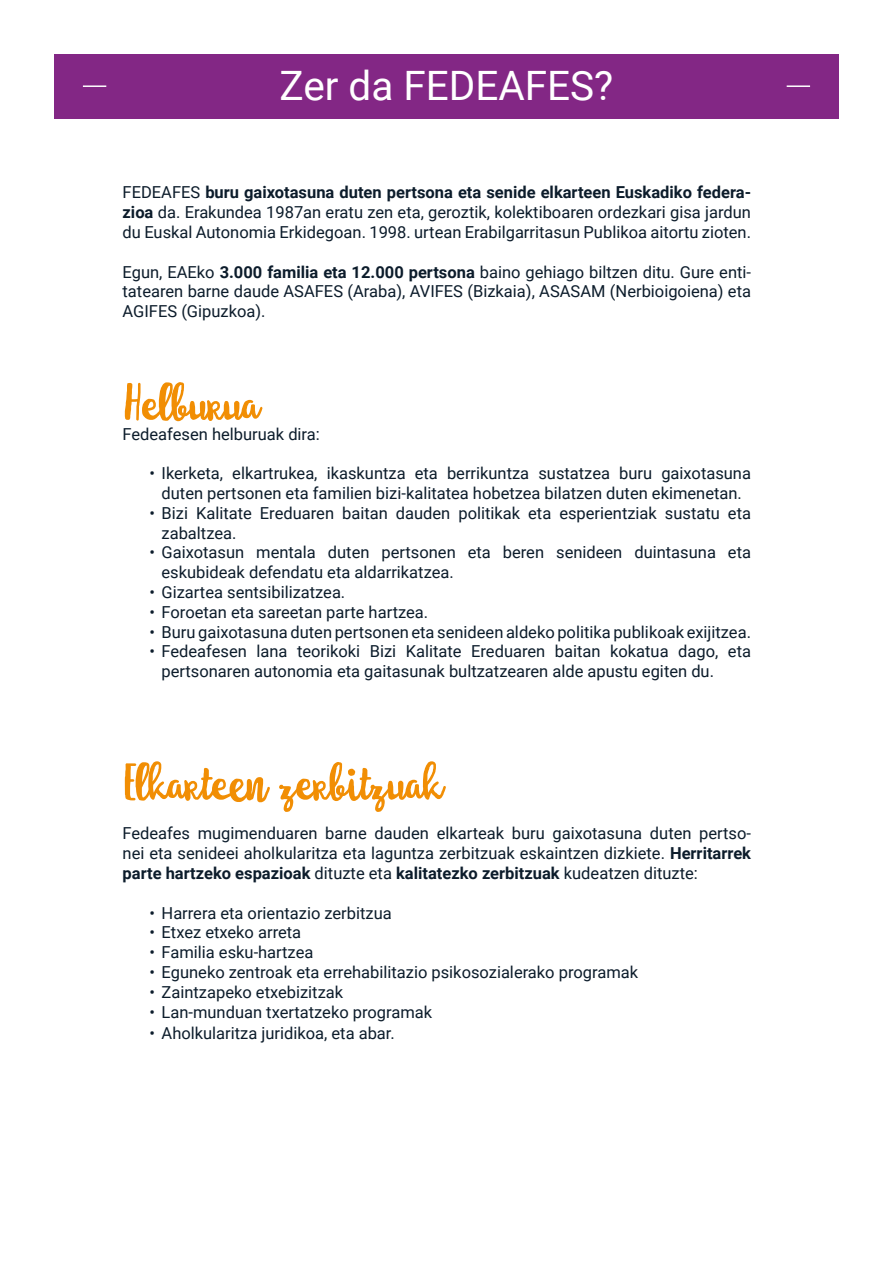
<style>
.page{position:relative;width:893px;height:1263px;background:#fff}
.page>*{position:absolute;margin:0;border:0;box-sizing:border-box;transform-origin:0 0}
.t1{font:52.5px "Molleat";color:#f18e04}
.t2{font:40.5px "Roboto";color:#fff}
.t3{font:16.5px/19.8px "Roboto";color:#0c1c2b;text-align:justify}
.s1{font-weight:700}
</style>
<div class="page">
<div style="left:54px;top:54px;width:785px;height:64px;background:#832785"></div>
<hr style="left:83px;top:85px;width:23px;height:2px;background:#fff">
<hr style="left:787px;top:85px;width:23px;height:2px;background:#fff">
<h2 class="t2" style="left:280px;top:57px;width:335px">Zer da FEDEAFES?</h2>
<p class="t3" style="left:123px;top:182px;width:630px">FEDEAFES <span class="s1">buru gaixotasuna duten pertsona eta senide elkarteen Euskadiko federa&shy;zioa</span> da. Erakundea 1987an eratu zen eta, geroztik, kolektiboaren ordezkari gisa jardun du Euskal Autonomia Erkidegoan. 1998. urtean Erabilgarritasun Publikoa aitortu zioten.</p>
<p class="t3" style="left:123px;top:261px;width:630px">Egun, EAEko <span class="s1">3.000 familia eta 12.000 pertsona</span> baino gehiago biltzen ditu. Gure enti&shy;tatearen barne daude ASAFES (Araba), AVIFES (Bizkaia), ASASAM (Nerbioigoiena) eta AGIFES (Gipuzkoa).</p>
<h1 class="t1" style="left:123px;top:372px;width:139px">Helburua</h1>
<p class="t3" style="left:123px;top:423px;width:199px">Fedeafesen helburuak dira:</p>
<p class="t3" style="left:150px;top:463px;width:603px;text-align:center">• Ikerketa, elkartrukea, ikaskuntza eta berrikuntza sustatzea buru gaixotasuna duten pertsonen eta familien bizi-kalitatea hobetzea bilatzen duten ekimenetan.</p>
<p class="t3" style="left:162px;top:502px;width:591px;text-indent:-12px">• Bizi Kalitate Ereduaren baitan dauden politikak eta esperientziak sustatu eta zabaltzea.</p>
<p class="t3" style="left:162px;top:542px;width:591px;text-indent:-12px">• Gaixotasun mentala duten pertsonen eta beren senideen duintasuna eta eskubideak defendatu eta aldarrikatzea.</p>
<p class="t3" style="left:150px;top:582px;width:197px">• Gizartea sentsibilizatzea.</p>
<p class="t3" style="left:150px;top:601px;width:280px">• Foroetan eta sareetan parte hartzea.</p>
<p class="t3" style="left:150px;top:621px;width:603px">• Buru gaixotasuna duten pertsonen eta senideen aldeko politika publikoak exijitzea.</p>
<p class="t3" style="left:162px;top:641px;width:591px;text-indent:-12px">• Fedeafesen lana teorikoki Bizi Kalitate Ereduaren baitan kokatua dago, eta pertsonaren autonomia eta gaitasunak bultzatzearen alde apustu egiten du.</p>
<h1 class="t1" style="left:123px;top:752px;width:322px">Elkarteen zerbitzuak</h1>
<p class="t3" style="left:123px;top:823px;width:630px">Fedeafes mugimenduaren barne dauden elkarteak buru gaixotasuna duten pertso&shy;nei eta senideei aholkularitza eta laguntza zerbitzuak eskaintzen dizkiete. <span class="s1">Herritarrek parte hartzeko espazioak</span> dituzte eta <span class="s1">kalitatezko zerbitzuak</span> kudeatzen dituzte:</p>
<p class="t3" style="left:150px;top:902px;width:244px">• Harrera eta orientazio zerbitzua</p>
<p class="t3" style="left:150px;top:922px;width:153px">• Etxez etxeko arreta</p>
<p class="t3" style="left:150px;top:942px;width:165px">• Familia esku-hartzea</p>
<p class="t3" style="left:150px;top:961px;width:490px">• Eguneko zentroak eta errehabilitazio psikosozialerako programak</p>
<p class="t3" style="left:150px;top:981px;width:195px">• Zaintzapeko etxebizitzak</p>
<p class="t3" style="left:150px;top:1001px;width:284px">• Lan-munduan txertatzeko programak</p>
<p class="t3" style="left:150px;top:1023px;width:247px">• Aholkularitza juridikoa, eta abar.</p>
</div>
